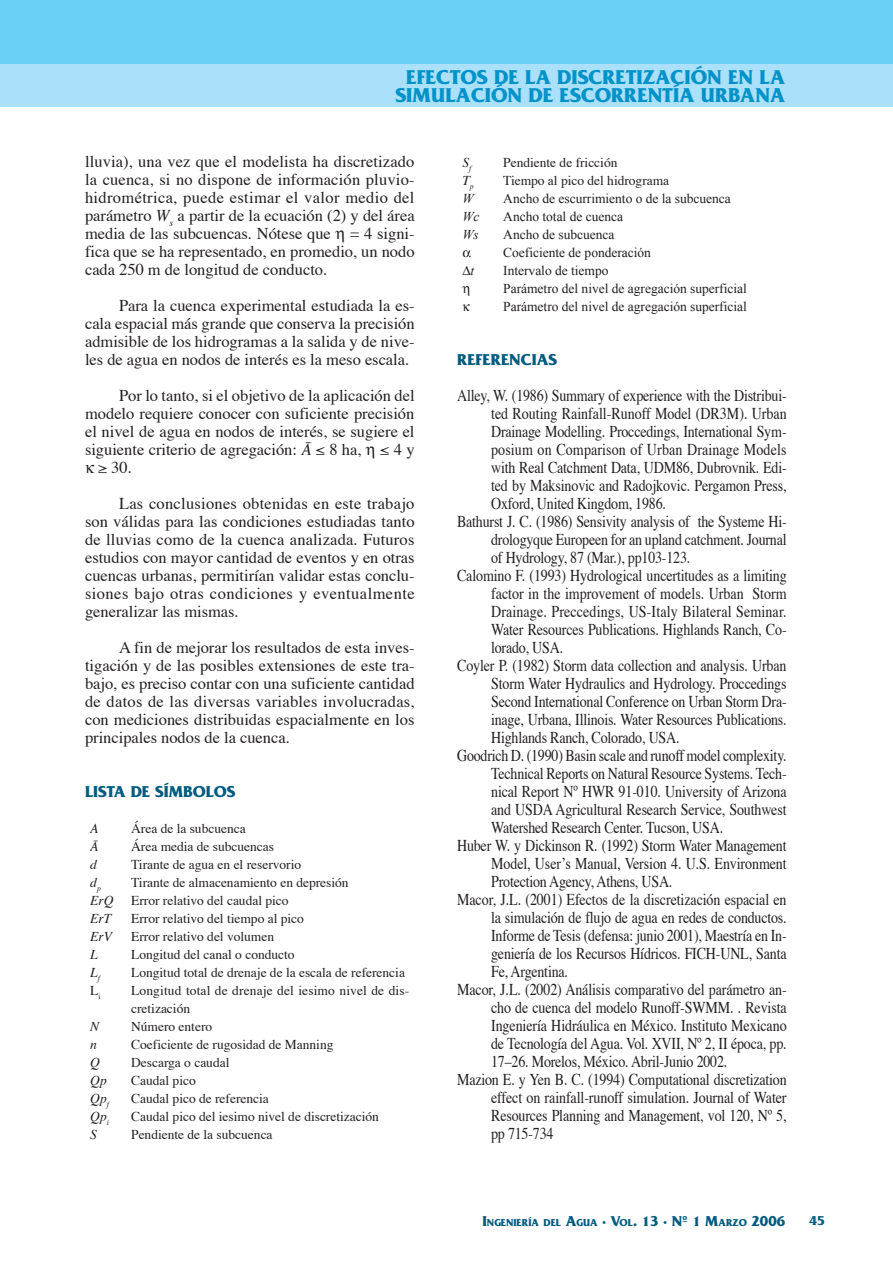
<style>
.page{position:relative;width:893px;height:1263px;background:#fff}
.page>*{position:absolute;margin:0;border:0;box-sizing:border-box;transform-origin:0 0}
.t1{font:700 21px/18px "Friz Quadrata";color:#0092c8;text-align:center}
.t2{font:16.5px "Times";letter-spacing:-.01em;color:#231f20;scale:.85 1}
.t3{font:16.5px/18px "Times";letter-spacing:-.01em;color:#231f20;text-align:justify}
.t4{font:16.5px "Times";letter-spacing:.01em;color:#231f20;scale:.85 1}
.t5{font:700 16.5px "Friz Quadrata";color:#005b7f}
.t6{font:13.5px/18px "Times";color:#231f20}
.t7{font:13.5px/18px "Times New Roman";color:#231f20}
.t8{font:italic 13.5px "Times";color:#231f20}
.t9{font:italic 13.5px "Times New Roman";color:#231f20}
.t10{font:700 13.5px "Friz Quadrata";color:#005b7f}
.t11{font:700 10.5px "Friz Quadrata";color:#005b7f}
.s1{font-style:italic}
.s2{font-size:15px}
</style>
<div class="page">
<div style="left:0;top:0;width:893px;height:106px;background:#aae0f9"></div>
<div style="left:0;top:0;width:893px;height:64px;background:#6bcff6"></div>
<p class="t1" style="left:395px;top:68px;width:391px">EFECTOS DE LA DISCRETIZACIÓN EN LA<br>SIMULACIÓN DE ESCORRENTÍA URBANA</p>
<p class="t3" style="left:85px;top:153px;width:331px">lluvia), una vez que el modelista ha discretizado la cuenca, si no dispone de información pluvio&shy;hidrométrica, puede estimar el valor medio del parámetro <span class="s1">W</span><sub>s</sub> a partir de la ecuación (2) y del área media de las subcuencas. Nótese que = 4 signi&shy;fica que se ha representado, en promedio, un nodo cada 250 m de longitud de conducto.</p>
<p class="t3" style="left:85px;top:297px;width:331px;text-indent:34px">Para la cuenca experimental estudiada la es&shy;cala espacial más grande que conserva la precisión admisible de los hidrogramas a la salida y de nive&shy;les de agua en nodos de interés es la meso escala.</p>
<p class="t3" style="left:119px;top:387px;width:297px">Por lo tanto, si el objetivo de la aplicación del</p>
<p class="t3" style="left:85px;top:405px;width:331px">modelo requiere conocer con suficiente precisión</p>
<p class="t3" style="left:85px;top:423px;width:331px">el nivel de agua en nodos de interés, se sugiere el</p>
<p class="t3" style="left:85px;top:441px;width:331px">siguiente criterio de agregación: <span class="s1">Ā</span> ≤ 8 ha, ≤ 4 y</p>
<p class="t3" style="left:98px;top:459px;width:35px">≥ 30.</p>
<p class="t3" style="left:85px;top:495px;width:331px;text-indent:34px">Las conclusiones obtenidas en este trabajo son válidas para las condiciones estudiadas tanto de lluvias como de la cuenca analizada. Futuros estudios con mayor cantidad de eventos y en otras cuencas urbanas, permitirían validar estas conclu&shy;siones bajo otras condiciones y eventualmente generalizar las mismas.</p>
<p class="t3" style="left:85px;top:639px;width:331px;text-indent:34px">A fin de mejorar los resultados de esta inves&shy;tigación y de las posibles extensiones de este tra&shy;bajo, es preciso contar con una suficiente cantidad de datos de las diversas variables involucradas, con mediciones distribuidas espacialmente en los principales nodos de la cuenca.</p>
<p class="t5" style="left:85px;top:782px;width:152px">LISTA DE SÍMBOLOS</p>
<p class="t8" style="left:90px;top:820px;width:10px">A</p>
<p class="t6" style="left:131px;top:820px;width:116px">Área de la subcuenca</p>
<p class="t8" style="left:90px;top:838px;width:10px">Ā</p>
<p class="t6" style="left:131px;top:838px;width:144px">Área media de subcuencas</p>
<p class="t8" style="left:90px;top:856px;width:8px">d</p>
<p class="t6" style="left:131px;top:856px;width:172px">Tirante de agua en el reservorio</p>
<p class="t8" style="left:90px;top:874px;width:12px">d<sub>p</sub></p>
<p class="t6" style="left:131px;top:874px;width:219px">Tirante de almacenamiento en depresión</p>
<p class="t8" style="left:90px;top:892px;width:25px">ErQ</p>
<p class="t6" style="left:131px;top:892px;width:159px">Error relativo del caudal pico</p>
<p class="t8" style="left:90px;top:910px;width:22px">ErT</p>
<p class="t6" style="left:131px;top:910px;width:174px">Error relativo del tiempo al pico</p>
<p class="t8" style="left:90px;top:928px;width:23px">ErV</p>
<p class="t6" style="left:131px;top:928px;width:144px">Error relativo del volumen</p>
<p class="t8" style="left:90px;top:946px;width:9px">L</p>
<p class="t6" style="left:131px;top:946px;width:165px">Longitud del canal o conducto</p>
<p class="t8" style="left:90px;top:964px;width:11px">L<sub>f</sub></p>
<p class="t6" style="left:131px;top:964px;width:275px">Longitud total de drenaje de la escala de referencia</p>
<p class="t6" style="left:90px;top:982px;width:12px">L<sub>i</sub></p>
<p class="t6" style="left:131px;top:982px;width:280px">Longitud total de drenaje del iesimo nivel de dis&shy;cretización</p>
<p class="t8" style="left:90px;top:1018px;width:11px">N</p>
<p class="t6" style="left:131px;top:1018px;width:83px">Número entero</p>
<p class="t8" style="left:90px;top:1036px;width:8px">n</p>
<p class="t6" style="left:131px;top:1036px;width:204px">Coeficiente de rugosidad de Manning</p>
<p class="t8" style="left:90px;top:1054px;width:11px">Q</p>
<p class="t6" style="left:131px;top:1054px;width:100px">Descarga o caudal</p>
<p class="t8" style="left:90px;top:1072px;width:18px">Qp</p>
<p class="t6" style="left:131px;top:1072px;width:66px">Caudal pico</p>
<p class="t8" style="left:90px;top:1090px;width:20px">Qp<sub>f</sub></p>
<p class="t6" style="left:131px;top:1090px;width:139px">Caudal pico de referencia</p>
<p class="t8" style="left:90px;top:1108px;width:20px">Qp<sub>i</sub></p>
<p class="t6" style="left:131px;top:1108px;width:249px">Caudal pico del iesimo nivel de discretización</p>
<p class="t8" style="left:90px;top:1126px;width:8px">S</p>
<p class="t6" style="left:131px;top:1126px;width:143px">Pendiente de la subcuenca</p>
<p class="t8" style="left:462px;top:154px;width:10px">S<sub>f</sub></p>
<p class="t6" style="left:503px;top:154px;width:116px">Pendiente de fricción</p>
<p class="t8" style="left:462px;top:172px;width:13px">T<sub>p</sub></p>
<p class="t6" style="left:503px;top:172px;width:167px">Tiempo al pico del hidrograma</p>
<p class="t9" style="left:462px;top:190px;width:13px">W</p>
<p class="t7" style="left:503px;top:189px;width:229px">Ancho de escurrimiento o de la subcuenca</p>
<p class="t9" style="left:462px;top:208px;width:19px">Wc</p>
<p class="t7" style="left:503px;top:207px;width:121px">Ancho total de cuenca</p>
<p class="t9" style="left:462px;top:226px;width:18px">Ws</p>
<p class="t7" style="left:503px;top:225px;width:149px">Ancho de subcuenca<br>Coeficiente de ponderación</p>
<p class="t9" style="left:471px;top:262px;width:5px">t</p>
<p class="t7" style="left:503px;top:261px;width:245px">Intervalo de tiempo<br>Parámetro del nivel de agregación superficial<br>Parámetro del nivel de agregación superficial</p>
<p class="t5" style="left:457px;top:350px;width:101px">REFERENCIAS</p>
<p class="t2" style="left:457px;top:385px;width:389px">Alley, W. (1986) Summary of experience with the Distribui-</p>
<p class="t2" style="left:491px;top:403px;width:349px">ted Routing Rainfall-Runoff Model (DR3M). Urban</p>
<p class="t2" style="left:491px;top:421px;width:349px">Drainage Modelling. Proccedings, International Sym-</p>
<p class="t4" style="left:491px;top:439px;width:349px">posium on Comparison of Urban Drainage Models</p>
<p class="t2" style="left:491px;top:457px;width:349px">with Real Catchment Data, UDM86, Dubrovnik. Edi-</p>
<p class="t2" style="left:491px;top:475px;width:349px">ted by Maksinovic and Radojkovic. Pergamon Press,</p>
<p class="t2" style="left:491px;top:493px;width:207px">Oxford, United Kingdom, 1986.</p>
<p class="t2" style="left:457px;top:511px;width:389px">Bathurst J. C. (1986) Sensivity analysis of the Systeme Hi-</p>
<p class="t2" style="left:491px;top:529px;width:349px">drologyque Europeen for an upland catchment. Journal</p>
<p class="t2" style="left:491px;top:547px;width:236px">of Hydrology, 87 (Mar.), pp103-123.</p>
<p class="t2" style="left:457px;top:565px;width:389px">Calomino F. (1993) Hydrological uncertitudes as a limiting</p>
<p class="t2" style="left:491px;top:583px;width:349px">factor in the improvement of models. Urban Storm</p>
<p class="t4" style="left:491px;top:601px;width:349px">Drainage. Preccedings, US-Italy Bilateral Seminar.</p>
<p class="t2" style="left:491px;top:619px;width:349px">Water Resources Publications. Highlands Ranch, Co-</p>
<p class="t2" style="left:491px;top:637px;width:86px">lorado, USA.</p>
<p class="t2" style="left:457px;top:655px;width:389px">Coyler P. (1982) Storm data collection and analysis. Urban</p>
<p class="t2" style="left:491px;top:673px;width:349px">Storm Water Hydraulics and Hydrology. Proccedings</p>
<p class="t2" style="left:491px;top:691px;width:349px">Second International Conference on Urban Storm Dra-</p>
<p class="t2" style="left:491px;top:709px;width:349px">inage, Urbana, Illinois. Water Resources Publications.</p>
<p class="t2" style="left:491px;top:727px;width:223px">Highlands Ranch, Colorado, USA.</p>
<p class="t2" style="left:457px;top:745px;width:389px">Goodrich D. (1990) Basin scale and runoff model complexity.</p>
<p class="t2" style="left:491px;top:763px;width:349px">Technical Reports on Natural Resource Systems. Tech-</p>
<p class="t2" style="left:491px;top:781px;width:349px">nical Report Nº HWR 91-010. University of Arizona</p>
<p class="t2" style="left:491px;top:799px;width:349px">and USDA Agricultural Research Service, Southwest</p>
<p class="t2" style="left:491px;top:817px;width:274px">Watershed Research Center. Tucson, USA.</p>
<p class="t2" style="left:457px;top:835px;width:389px">Huber W. y Dickinson R. (1992) Storm Water Management</p>
<p class="t2" style="left:491px;top:853px;width:349px">Model, User’s Manual, Version 4. U.S. Environment</p>
<p class="t2" style="left:491px;top:871px;width:215px">Protection Agency, Athens, USA.</p>
<p class="t2" style="left:457px;top:889px;width:389px">Macor, J.L. (2001) Efectos de la discretización espacial en</p>
<p class="t2" style="left:491px;top:907px;width:349px">la simulación de flujo de agua en redes de conductos.</p>
<p class="t2" style="left:491px;top:925px;width:349px">Informe de Tesis (defensa: junio 2001), Maestría en In-</p>
<p class="t2" style="left:491px;top:943px;width:349px">geniería de los Recursos Hídricos. FICH-UNL, Santa</p>
<p class="t2" style="left:491px;top:961px;width:92px">Fe, Argentina.</p>
<p class="t2" style="left:457px;top:979px;width:389px">Macor, J.L. (2002) Análisis comparativo del parámetro an-</p>
<p class="t2" style="left:491px;top:997px;width:349px">cho de cuenca del modelo Runoff-SWMM. . Revista</p>
<p class="t2" style="left:491px;top:1015px;width:349px">Ingeniería Hidráulica en México. Instituto Mexicano</p>
<p class="t2" style="left:491px;top:1033px;width:349px">de Tecnología del Agua. Vol. XVII, Nº 2, II época, pp.</p>
<p class="t2" style="left:491px;top:1051px;width:279px">17–26. Morelos, México. Abril-Junio 2002.</p>
<p class="t2" style="left:457px;top:1069px;width:389px">Mazion E. y Yen B. C. (1994) Computational discretization</p>
<p class="t2" style="left:491px;top:1087px;width:349px">effect on rainfall-runoff simulation. Journal of Water</p>
<p class="t2" style="left:491px;top:1105px;width:349px">Resources Planning and Management, vol 120, Nº 5,</p>
<p class="t2" style="left:491px;top:1123px;width:75px">pp 715-734</p>
<p class="t11" style="left:482px;top:1216px;width:304px"><span class="s2">I</span>NGENIERÍA DEL <span class="s2">A</span>GUA <span class="s2">· V</span>OL<span class="s2">. 13 · Nº 1 M</span>ARZO <span class="s2">2006</span></p>
<p class="t10" style="left:809px;top:1213px;width:17px">45</p>
</div>
